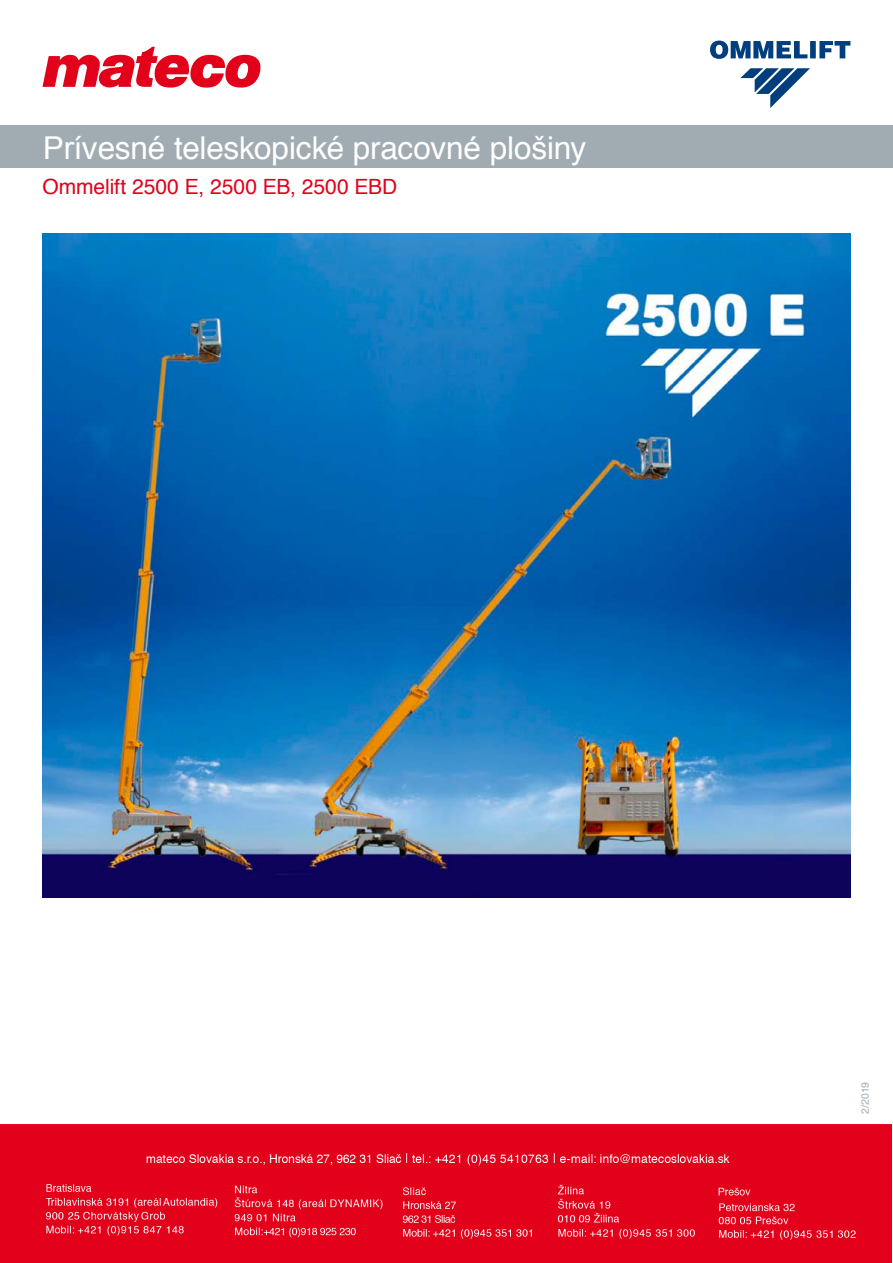
<style>
.page{position:relative;width:893px;height:1263px;background:#fff}
.page>*{position:absolute;margin:0;border:0;box-sizing:border-box;transform-origin:0 0}
.t1{font:31.5px "Helvetica";letter-spacing:-.005em;color:#fff}
.t2{font:21px "Helvetica";letter-spacing:-.005em;color:#e2001a}
.t3{font:10.5px "Helvetica";color:#a0acb2}
.s1{font-family:"Arial"}
</style>
<div class="page">
<svg style="left:43px;top:47px;width:217px;height:41px"></svg>
<div style="left:0;top:125px;width:893px;height:43px;background:#a0acb2"></div>
<svg style="left:710px;top:41px;width:140px;height:67px"></svg>
<img style="left:43px;top:234px;width:807px;height:664px">
<img style="left:0;top:1125px;width:892px;height:138px">
<p class="t1" style="left:43px;top:124px;width:545px">P<span class="s1">r</span>ív<span class="s1">e</span>sné teleskopické pracovn<span class="s1">é</span> plošiny</p>
<p class="t2" style="left:43px;top:171px;width:356px">Ommelift 2500 E, 2500 EB, 2500 EBD</p>
<p class="t3" style="left:857px;top:1114px;width:34px;rotate:-90deg">2/2019</p>
</div>
